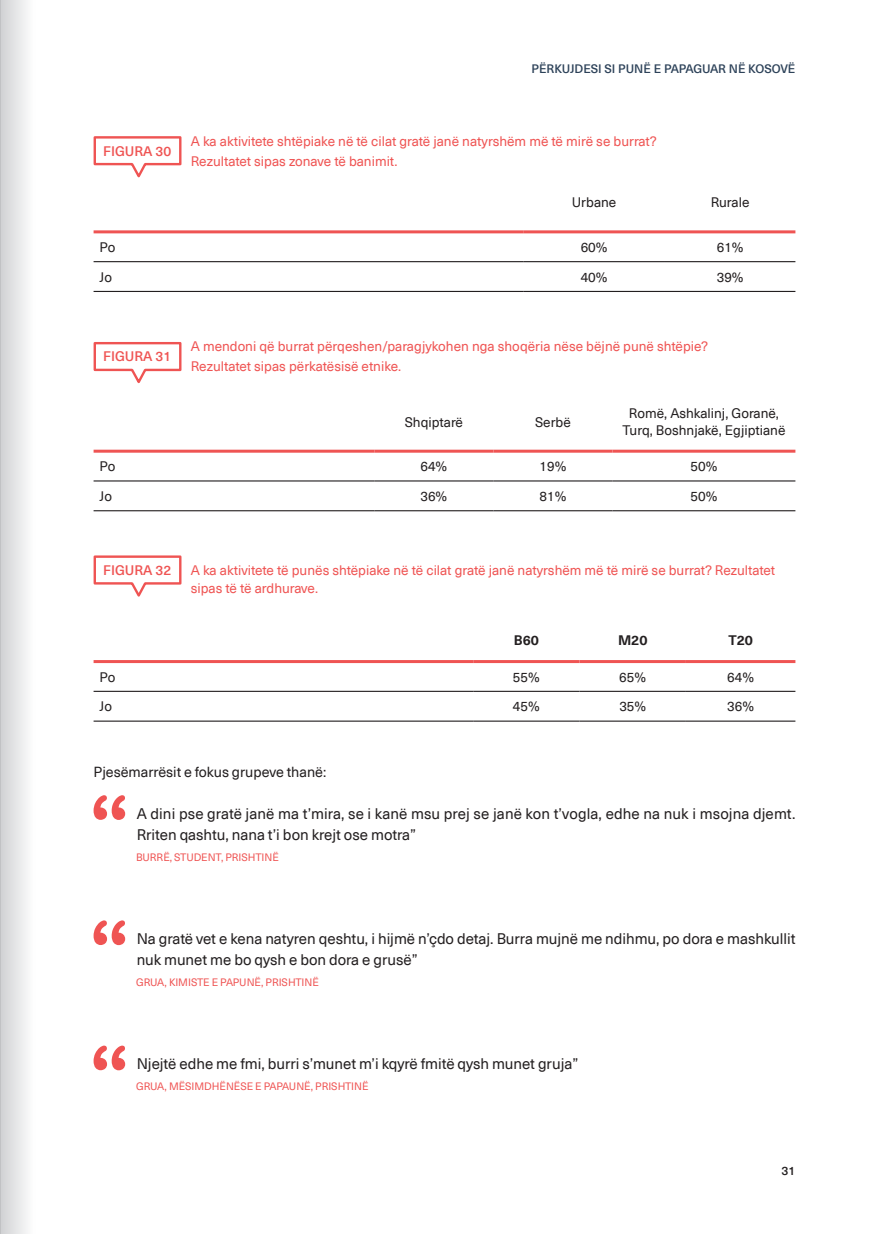
<style>
.page{position:relative;width:872px;height:1234px;background:#fff}
.page>*{position:absolute;margin:0;border:0;box-sizing:border-box;transform-origin:0 0}
.t1{font:15px/20.9px "Neue Haas Unica Pro";color:#231f20}
.t2{font:14.25px "Neue Haas Unica Pro";color:#231f20}
.t3{font:13.5px/19.8px "Neue Haas Unica Pro";color:#ef5453}
.t4{font:13.5px/16.2px "Neue Haas Unica Pro";color:#231f20;text-align:center}
.t5{font:500 13.5px "Neue Haas Unica Pro";color:#ef5453}
.t6{font:700 13.5px "Neue Haas Unica Pro";color:#231f20}
.t7{font:500 12px "Neue Haas Unica Pro";letter-spacing:-.005em;color:#2d4259}
.t8{font:500 12px "Neue Haas Unica Pro";color:#231f20}
.t9{font:10.5px "Neue Haas Unica Pro";color:#ef5453}
</style>
<div class="page">
<svg style="left:93px;top:136px;width:89px;height:42px"></svg>
<hr style="left:94px;top:230px;width:429px;height:3px;background:#ef5453">
<hr style="left:523px;top:230px;width:142px;height:3px;background:#ef5453">
<hr style="left:665px;top:230px;width:130px;height:3px;background:#ef5453">
<hr style="left:94px;top:261px;width:429px;height:1px;background:#231f20">
<hr style="left:523px;top:261px;width:142px;height:1px;background:#231f20">
<hr style="left:665px;top:261px;width:130px;height:1px;background:#231f20">
<hr style="left:94px;top:291px;width:429px;height:1px;background:#231f20">
<hr style="left:523px;top:291px;width:142px;height:1px;background:#231f20">
<hr style="left:665px;top:291px;width:130px;height:1px;background:#231f20">
<svg style="left:93px;top:342px;width:89px;height:42px"></svg>
<hr style="left:94px;top:449px;width:280px;height:3px;background:#ef5453">
<hr style="left:374px;top:449px;width:119px;height:3px;background:#ef5453">
<hr style="left:493px;top:449px;width:119px;height:3px;background:#ef5453">
<hr style="left:612px;top:449px;width:183px;height:3px;background:#ef5453">
<hr style="left:94px;top:480px;width:280px;height:1px;background:#231f20">
<hr style="left:374px;top:480px;width:119px;height:1px;background:#231f20">
<hr style="left:493px;top:480px;width:119px;height:1px;background:#231f20">
<hr style="left:612px;top:480px;width:183px;height:1px;background:#231f20">
<hr style="left:94px;top:510px;width:280px;height:1px;background:#231f20">
<hr style="left:374px;top:510px;width:119px;height:1px;background:#231f20">
<hr style="left:493px;top:510px;width:119px;height:1px;background:#231f20">
<hr style="left:612px;top:510px;width:183px;height:1px;background:#231f20">
<svg style="left:93px;top:555px;width:89px;height:42px"></svg>
<hr style="left:94px;top:660px;width:379px;height:3px;background:#ef5453">
<hr style="left:94px;top:690px;width:379px;height:1px;background:#231f20">
<hr style="left:94px;top:720px;width:379px;height:1px;background:#231f20">
<hr style="left:473px;top:660px;width:106px;height:3px;background:#ef5453">
<hr style="left:579px;top:660px;width:107px;height:3px;background:#ef5453">
<hr style="left:686px;top:660px;width:109px;height:3px;background:#ef5453">
<hr style="left:473px;top:690px;width:106px;height:1px;background:#231f20">
<hr style="left:579px;top:690px;width:107px;height:1px;background:#231f20">
<hr style="left:686px;top:690px;width:109px;height:1px;background:#231f20">
<hr style="left:473px;top:720px;width:106px;height:1px;background:#231f20">
<hr style="left:579px;top:720px;width:107px;height:1px;background:#231f20">
<hr style="left:686px;top:720px;width:109px;height:1px;background:#231f20">
<svg style="left:94px;top:795px;width:31px;height:24px"></svg>
<svg style="left:94px;top:920px;width:31px;height:24px"></svg>
<svg style="left:94px;top:1045px;width:31px;height:25px"></svg>
<div style="left:0;top:0;width:36px;height:1233px;background:linear-gradient(to right,#d0d1d3,#fff)"></div>
<hr style="left:0;top:0;width:1px;height:1233px;background:#bcbdc0">
<p class="t7" style="left:531px;top:61px;width:265px">PËRKUJDESI SI PUNË E PAPAGUAR NË KOSOVË</p>
<p class="t5" style="left:103px;top:143px;width:70px">FIGURA 30</p>
<p class="t3" style="left:191px;top:132px;width:467px">A ka aktivitete shtëpiake në të cilat gratë janë natyrshëm më të mirë se burrat?<br>Rezultatet sipas zonave të banimit.</p>
<p class="t4" style="left:572px;top:194px;width:46px">Urbane</p>
<p class="t4" style="left:711px;top:194px;width:40px">Rurale</p>
<p class="t4" style="left:100px;top:239px;width:17px">Po</p>
<p class="t4" style="left:580px;top:239px;width:28px">60%</p>
<p class="t4" style="left:717px;top:239px;width:28px">61%</p>
<p class="t4" style="left:100px;top:269px;width:14px">Jo</p>
<p class="t4" style="left:580px;top:269px;width:28px">40%</p>
<p class="t4" style="left:717px;top:269px;width:28px">39%</p>
<p class="t5" style="left:103px;top:348px;width:70px">FIGURA 31</p>
<p class="t3" style="left:191px;top:336px;width:519px">A mendoni që burrat përqeshen/paragjykohen nga shoqëria nëse bëjnë punë shtëpie?<br>Rezultatet sipas përkatësisë etnike.</p>
<p class="t4" style="left:405px;top:414px;width:60px">Shqiptarë</p>
<p class="t4" style="left:535px;top:414px;width:37px">Serbë</p>
<p class="t4" style="left:622px;top:405px;width:165px">Romë, Ashkalinj, Goranë,<br>Turq, Boshnjakë, Egjiptianë</p>
<p class="t4" style="left:100px;top:458px;width:17px">Po</p>
<p class="t4" style="left:420px;top:458px;width:28px">64%</p>
<p class="t4" style="left:539px;top:458px;width:28px">19%</p>
<p class="t4" style="left:690px;top:458px;width:28px">50%</p>
<p class="t4" style="left:100px;top:488px;width:14px">Jo</p>
<p class="t4" style="left:420px;top:488px;width:28px">36%</p>
<p class="t4" style="left:539px;top:488px;width:28px">81%</p>
<p class="t4" style="left:690px;top:488px;width:28px">50%</p>
<p class="t5" style="left:103px;top:562px;width:70px">FIGURA 32</p>
<p class="t3" style="left:191px;top:560px;width:586px;line-height:18.5px">A ka aktivitete të punës shtëpiake në të cilat gratë janë natyrshëm më të mirë se burrat? Rezultatet sipas të të ardhurave.</p>
<p class="t6" style="left:514px;top:632px;width:26px">B60</p>
<p class="t6" style="left:618px;top:632px;width:31px">M20</p>
<p class="t6" style="left:728px;top:632px;width:26px">T20</p>
<p class="t4" style="left:100px;top:668px;width:17px">Po</p>
<p class="t4" style="left:513px;top:668px;width:28px">55%</p>
<p class="t4" style="left:619px;top:668px;width:28px">65%</p>
<p class="t4" style="left:727px;top:668px;width:28px">64%</p>
<p class="t4" style="left:100px;top:698px;width:14px">Jo</p>
<p class="t4" style="left:513px;top:698px;width:28px">45%</p>
<p class="t4" style="left:619px;top:698px;width:28px">35%</p>
<p class="t4" style="left:727px;top:698px;width:28px">36%</p>
<p class="t2" style="left:94px;top:763px;width:234px">Pjesëmarrësit e fokus grupeve thanë:</p>
<p class="t1" style="left:137px;top:803px;width:660px">A dini pse gratë janë ma t’mira, se i kanë msu prej se janë kon t’vogla, edhe na nuk i msojna djemt.<br>Rriten qashtu, nana t’i bon krejt ose motra”</p>
<p class="t9" style="left:136px;top:850px;width:144px">BURRË, STUDENT, PRISHTINË</p>
<p class="t1" style="left:137px;top:928px;width:660px">Na gratë vet e kena natyren qeshtu, i hijmë n’çdo detaj. Burra mujnë me ndihmu, po dora e mashkullit nuk munet me bo qysh e bon dora e grusë”</p>
<p class="t9" style="left:136px;top:975px;width:184px">GRUA, KIMISTE E PAPUNË, PRISHTINË</p>
<p class="t1" style="left:137px;top:1053px;width:443px">Njejtë edhe me fmi, burri s’munet m’i kqyrë fmitë qysh munet gruja”</p>
<p class="t9" style="left:136px;top:1079px;width:234px">GRUA, MËSIMDHËNËSE E PAPAUNË, PRISHTINË</p>
<p class="t8" style="left:781px;top:1163px;width:15px">31</p>
</div>
